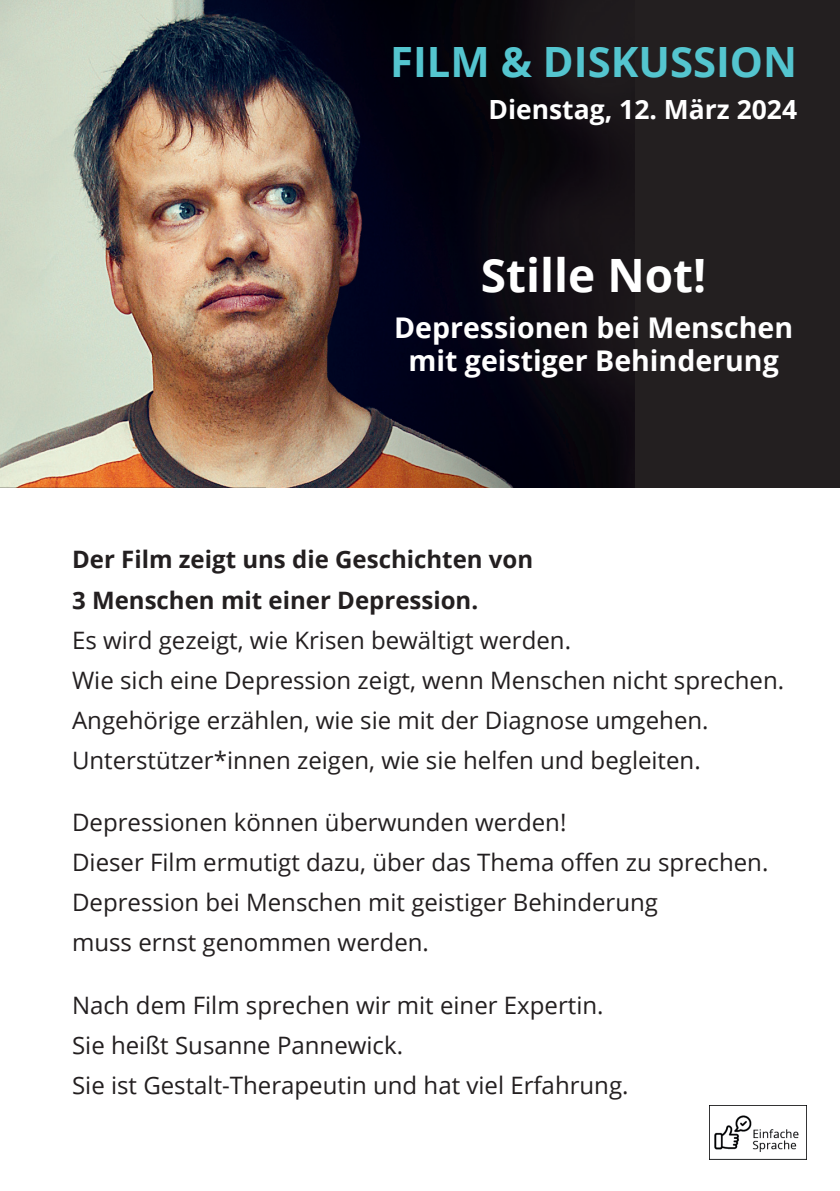
<style>
.page{position:relative;width:840px;height:1191px;background:#fff}
.page>*{position:absolute;margin:0;border:0;box-sizing:border-box;transform-origin:0 0}
.t1{font:700 46px "Open Sans";color:#fff}
.t2{font:700 41.8px "Open Sans";color:#54c5cf}
.t3{font:700 28.4px/32.6px "Open Sans";color:#fff;text-align:center}
.t4{font:700 26.4px "Open Sans";color:#fff}
.t5{font:24px/40px "Open Sans";color:#231f20}
.t6{font:700 24px/40px "Open Sans";color:#231f20}
</style>
<div class="page">
<img style="left:0;top:0;width:839px;height:488px">
<img style="left:266px;top:0;width:368px;height:488px">
<img style="left:709px;top:1106px;width:96px;height:53px">
<h2 class="t2" style="left:390px;top:33px;width:408px">FILM &amp; DISKUSSION</h2>
<p class="t4" style="left:488px;top:90px;width:310px">Dienstag, 12. März 2024</p>
<h1 class="t1" style="left:480px;top:242px;width:227px">Stille Not!</h1>
<p class="t3" style="left:394px;top:311px;width:400px">Depressionen bei Menschen mit geistiger Behinderung</p>
<p class="t6" style="left:72px;top:539px;width:462px">Der Film zeigt uns die Geschichten von<br>3 Menschen mit einer Depression.</p>
<p class="t5" style="left:72px;top:619px;width:713px">Es wird gezeigt, wie Krisen bewältigt werden.<br>Wie sich eine Depression zeigt, wenn Menschen nicht sprechen.<br>Angehörige erzählen, wie sie mit der Diagnose umgehen.<br>Unterstützer*innen zeigen, wie sie helfen und begleiten.</p>
<p class="t5" style="left:72px;top:802px;width:697px">Depressionen können überwunden werden!<br>Dieser Film ermutigt dazu, über das Thema offen zu sprechen.<br>Depression bei Menschen mit geistiger Behinderung<br>muss ernst genommen werden.</p>
<p class="t5" style="left:72px;top:984px;width:557px">Nach dem Film sprechen wir mit einer Expertin.<br>Sie heißt Susanne Pannewick.<br>Sie ist Gestalt-Therapeutin und hat viel Erfahrung.</p>
</div>
